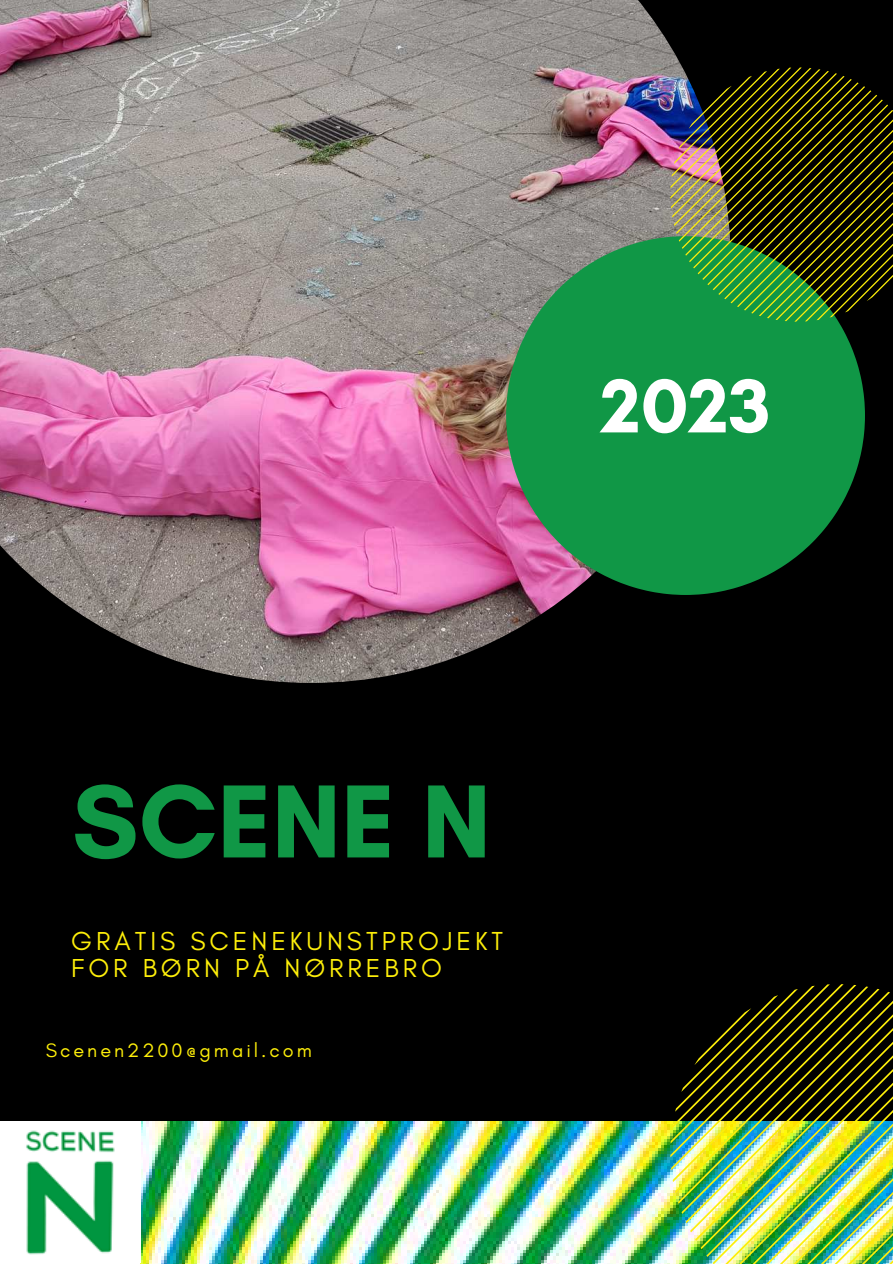
<style>
.page{position:relative;width:893px;height:1264px;background:#fff}
.page>*{position:absolute;margin:0;border:0;box-sizing:border-box;transform-origin:0 0}
.t1{font:700 105.75px "Glacial Indifference";color:#109746}
.t2{font:700 77.55px "Glacial Indifference";color:#fff}
.t3{font:26.4px/27px "Glacial Indifference";letter-spacing:.15em;color:#fdee0a}
.t4{font:19.8px "Glacial Indifference";letter-spacing:.15em;color:#fdee0a}
</style>
<div class="page">
<div style="left:0;top:0;width:892px;height:1262px;background:#000"></div>
<img style="left:0;top:0;width:682px;height:683px">
<svg style="left:506px;top:236px;width:358px;height:359px;background:#218849"></svg>
<svg style="left:670px;top:67px;width:222px;height:254px"></svg>
<img style="left:140px;top:1121px;width:530px;height:142px">
<img style="left:670px;top:984px;width:222px;height:279px">
<img style="left:0;top:1121px;width:141px;height:140px">
<h2 class="t2" style="left:600px;top:358px;width:171px">2023</h2>
<h1 class="t1" style="left:72px;top:756px;width:420px">SCENE N</h1>
<p class="t3" style="left:71px;top:927px;width:433px">GRATIS SCENEKUNSTPROJEKT<br>FOR BØRN PÅ NØRREBRO</p>
<p class="t4" style="left:46px;top:1038px;width:267px">Scenen2200@gmail.com</p>
</div>
